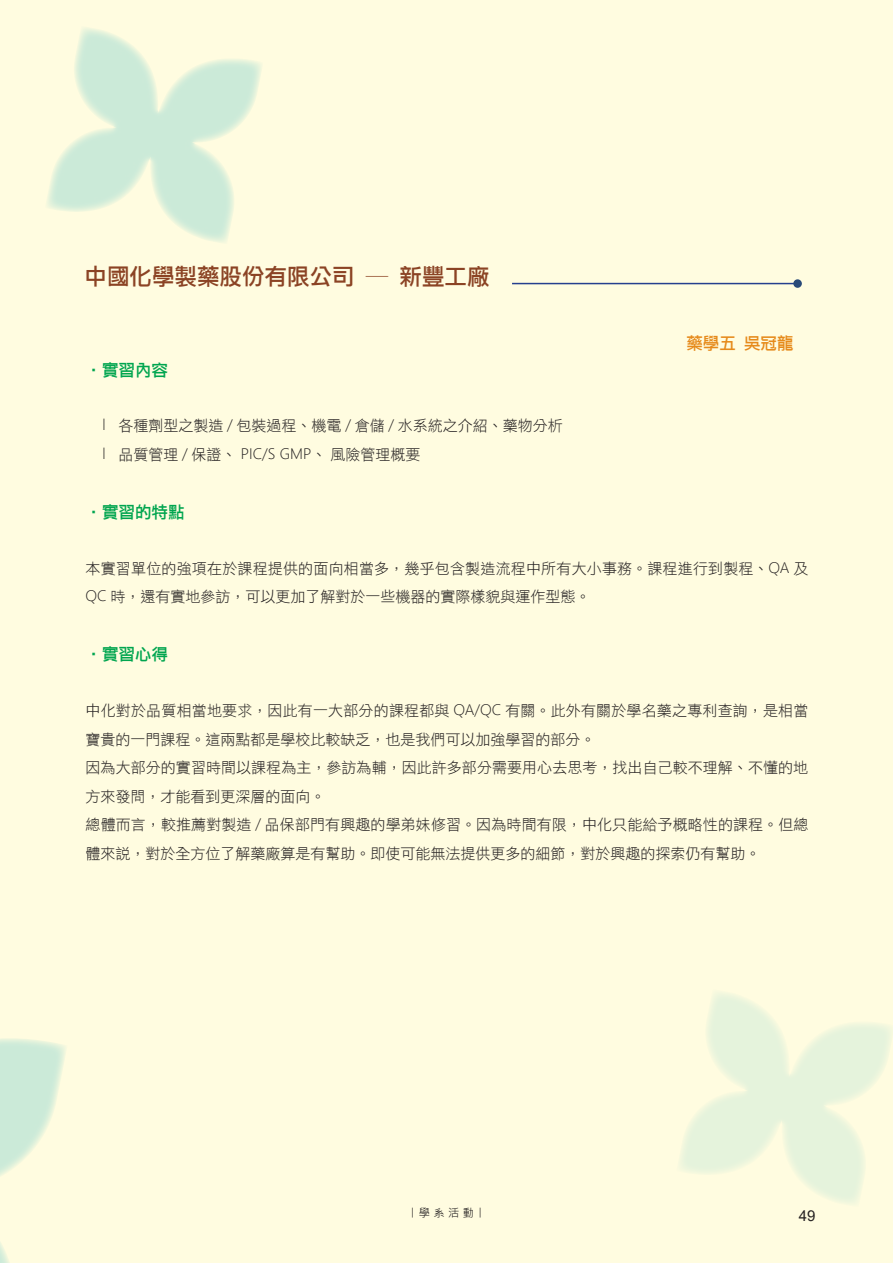
<style>
.page{position:relative;width:893px;height:1263px;background:#fffce0}
.page>*{position:absolute;margin:0;border:0;box-sizing:border-box;transform-origin:0 0}
.t1{font:22.5px "DF Li Hei W5 WIN BF";color:#8b4324}
.t2{font:16.5px "DF Li Hei W5 WIN BF";color:#00a54f}
.t3{font:16.5px "DF Li Hei W5 WIN BF";color:#e68a1b}
.t4{font:15px/28.5px "DF Li Hei W3 WIN BF";letter-spacing:.005em;color:#231f20}
.t5{font:15px "Arial";color:#231f20}
.t6{font:11.25px "Microsoft Jheng Hei";letter-spacing:.3em;color:#231f20}
.s1{font-family:"Microsoft Jheng Hei UI Light";font-size:14.25px}
</style>
<div class="page">
<hr style="left:512px;top:283px;width:289px;height:1px;background:#253f8e">
<div style="left:793px;top:279px;width:9px;height:9px;background:#294a78;border-radius:50%"></div>
<svg style="left:0;top:1038px;width:66px;height:225px"></svg>
<svg style="left:47px;top:28px;width:215px;height:215px"></svg>
<svg style="left:680px;top:993px;width:212px;height:211px;fill:#ecf5dd"></svg>
<h1 class="t1" style="left:85px;top:265px;width:406px">中國化學製藥股份有限公司 ─ 新豐工廠</h1>
<p class="t2" style="left:86px;top:362px;width:84px">•實習內容</p>
<p class="t4" style="left:103px;top:411px;width:462px"><span class="s1">l</span> 各種劑型之製造 <span class="s1">/</span> 包裝過程、機電 <span class="s1">/</span> 倉儲 <span class="s1">/</span> 水系統之介紹、藥物分析<span class="s1">l</span> 品質管理 <span class="s1">/</span> 保證、 <span class="s1">PIC/S GMP</span>、風險管理概要</p>
<p class="t2" style="left:86px;top:504px;width:100px">•實習的特點</p>
<p class="t3" style="left:686px;top:335px;width:109px">藥學五 吳冠龍</p>
<p class="t4" style="left:86px;top:554px;width:724px">本實習單位的強項在於課程提供的面向相當多，幾乎包含製造流程中所有大小事務。課程進行到製程、<span class="s1">QA</span> 及<br><span class="s1">QC</span> 時，還有實地參訪，可以更加了解對於一些機器的實際樣貌與運作型態。</p>
<p class="t2" style="left:86px;top:646px;width:84px">•實習心得</p>
<p class="t4" style="left:86px;top:696px;width:724px">中化對於品質相當地要求，因此有一大部分的課程都與 <span class="s1">QA/QC</span> 有關。此外有關於學名藥之專利查詢，是相當寶貴的一門課程。這兩點都是學校比較缺乏，也是我們可以加強學習的部分。<br>因為大部分的實習時間以課程為主，參訪為輔，因此許多部分需要用心去思考，找出自己較不理解、不懂的地方來發問，才能看到更深層的面向。<br>總體而言，較推薦對製造 <span class="s1">/</span> 品保部門有興趣的學弟妹修習。因為時間有限，中化只能給予概略性的課程。但總體來說，對於全方位了解藥廠算是有幫助。即使可能無法提供更多的細節，對於興趣的探索仍有幫助。</p>
<p class="t6" style="left:410px;top:1205px;width:75px">ￜ學系活動ￜ</p>
<p class="t5" style="left:799px;top:1205px;width:18px">49</p>
</div>
